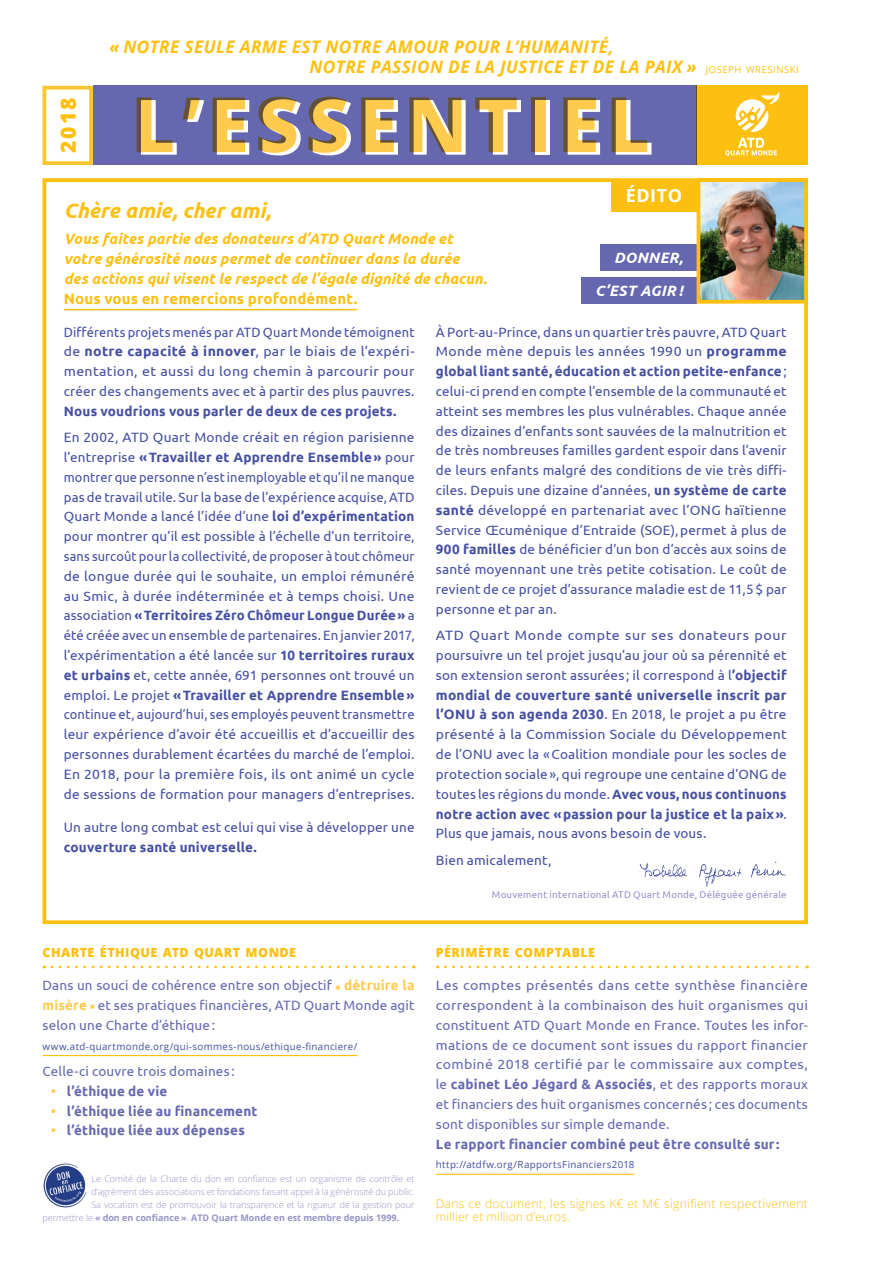
<style>
.page{position:relative;width:893px;height:1263px;background:#fff}
.page>*{position:absolute;margin:0;border:0;box-sizing:border-box;transform-origin:0 0}
.t1{font:800 76.5px "Open Sans";letter-spacing:.08em;color:#fff}
.t2{font:italic 700 21px "Ubuntu";color:#fdc011}
.t3{font:800 21px "Open Sans";color:#fdc011}
.t4{font:700 18px "Open Sans";letter-spacing:.03em;color:#fff}
.t5{font:italic 700 17.25px/19.8px "Open Sans";letter-spacing:.02em;color:#fdc011}
.t6{font:italic 700 15px/19.8px "Ubuntu";letter-spacing:.005em;color:#fdc011}
.t7{font:700 15px "Ubuntu";letter-spacing:.01em;color:#fdc011}
.t8{font:italic 700 15px/33px "Ubuntu";letter-spacing:.02em;color:#fff;text-align:right}
.t9{font:13.5px/19.8px "Ubuntu";letter-spacing:.015em;color:#444fa1;text-align:justify}
.t10{font:13.5px/19.8px "Ubuntu";letter-spacing:.015em;color:#444fa1;text-align:justify;scale:1.05 1}
.t11{font:13.5px/19.8px "Ubuntu";letter-spacing:.01em;color:#6568af;text-align:justify;scale:1.05 1}
.t12{font:13.5px/19.8px "Ubuntu";letter-spacing:.015em;color:#444fa1;text-align:justify;scale:.96 1}
.t13{font:13.5px/19.8px "Ubuntu";letter-spacing:.01em;color:#6568af;text-align:justify}
.t14{font:700 13.5px "Ubuntu";letter-spacing:.015em;color:#6568af}
.t15{font:700 13.5px "Ubuntu";letter-spacing:.015em;color:#444fa1}
.t16{font:800 12.6px "Open Sans";letter-spacing:.03em;color:#fdc011}
.t17{font:300 12px/13.2px "Open Sans";letter-spacing:.015em;color:#fdc011}
.t18{font:9.75px "Open Sans";letter-spacing:.035em;color:#444fa1}
.t19{font:9.75px "Ubuntu";letter-spacing:.025em;color:#9593c8}
.t20{font:300 9px "Open Sans";color:#9593c8}
.t21{font:700 9px "Open Sans";color:#9593c8}
.s1{font-weight:400;font-style:normal;font-size:9.45px}
.s2{font-weight:700}
.s3{font-weight:700;color:#fecb4e}
.s4{color:#fecb4e}
.s5{font-weight:300}
</style>
<div class="page">
<div style="left:43px;top:178px;width:765px;height:746px;border:4px solid #fdc011"></div>
<div style="left:696px;top:86px;width:112px;height:79px;background:#fdc011"></div>
<hr style="left:64px;top:309px;width:293px;height:1px;background:#fdc011">
<svg style="left:52px;top:966px;width:362px;height:2px"></svg>
<hr style="left:43px;top:1055px;width:314px;height:1px;background:#fdc011">
<svg style="left:445px;top:966px;width:363px;height:2px"></svg>
<hr style="left:436px;top:1174px;width:198px;height:1px;background:#fdc011">
<div style="left:43px;top:86px;width:50px;height:79px;border:4px solid #fec530"></div>
<img style="left:43px;top:1163px;width:44px;height:45px">
<div style="left:611px;top:180px;width:86px;height:31px;background:#fdc011"></div>
<div style="left:600px;top:244px;width:97px;height:27px;background:#6568af"></div>
<div style="left:581px;top:277px;width:116px;height:27px;background:#6568af"></div>
<div style="left:93px;top:86px;width:603px;height:79px;background:#6568af"></div>
<img style="left:639px;top:861px;width:147px;height:26px">
<img style="left:702px;top:183px;width:101px;height:116px">
<div style="left:697px;top:178px;width:111px;height:126px;border:4px solid #fdc011"></div>
<svg style="left:725px;top:138px;width:52px;height:18px"></svg>
<svg style="left:736px;top:92px;width:43px;height:40px"></svg>
<h2 class="t3" style="left:52px;top:153px;width:58px;rotate:-90deg">2018</h2>
<p class="t5" style="left:310px;top:36px;width:491px;text-indent:-200px">« NOTRE SEULE ARME EST NOTRE AMOUR POUR L’HUMANITÉ,<br>NOTRE PASSION DE LA JUSTICE ET DE LA PAIX » <span class="s1">JOSEPH WRESINSKI</span></p>
<h1 class="t1" style="left:135px;top:69px;width:521px">L’ESSENTIEL</h1>
<h3 class="t4" style="left:626px;top:183px;width:58px">édito</h3>
<h2 class="t2" style="left:64px;top:198px;width:209px">Chère amie, cher ami,</h2>
<p class="t6" style="left:64px;top:229px;width:425px">Vous faites partie des donateurs d’ATD Quart Monde et votre générosité nous permet de continuer dans la durée des actions qui visent le respect de l’égale dignité de chacun.</p>
<p class="t7" style="left:64px;top:289px;width:295px">Nous vous en remercions profondément.</p>
<p class="t12" style="left:64px;top:321px;width:367px">Différents projets menés par ATD Quart Monde témoignent de <span class="s2">notre capacité à innover</span>, par le biais de l’expéri&shy;mentation, et aussi du long chemin à parcourir pour créer des changements avec et à partir des plus pauvres.</p>
<p class="t15" style="left:64px;top:403px;width:334px">Nous voudrions vous parler de deux de ces projets.</p>
<p class="t9" style="left:64px;top:427px;width:352px">En 2002, ATD Quart Monde créait en région parisienne l’entreprise <span class="s2">«Travailler et Apprendre Ensemble»</span> pour montrer que personne n’est inemployable et qu’il ne manque pas de travail utile. Sur la base de l’expérience acquise, ATD Quart Monde a lancé l’idée d’une <span class="s2">loi d’expérimentation </span>pour montrer qu’il est possible à l’échelle d’un territoire, sans surcoût pour la collectivité, de proposer à tout chômeur de longue durée qui le souhaite, un emploi rémunéré au Smic, à durée indéterminée et à temps choisi. Une association <span class="s2">«Territoires Zéro Chômeur Longue Durée»</span> a été créée avec un ensemble de partenaires. En janvier 2017, l’expérimentation a été lancée sur <span class="s2">10 territoires ruraux et urbains</span> et, cette année, 691 personnes ont trouvé un emploi. Le projet <span class="s2">«Travailler et Apprendre Ensemble» </span>continue et, aujourd’hui, ses employés peuvent transmettre leur expérience d’avoir été accueillis et d’accueillir des personnes durablement écartées du marché de l’emploi.<br>En 2018, pour la première fois, ils ont animé un cycle de sessions de formation pour managers d’entreprises.</p>
<p class="t9" style="left:64px;top:816px;width:352px">Un autre long combat est celui qui vise à développer une</p>
<p class="t15" style="left:64px;top:838px;width:195px">couverture santé universelle.</p>
<p class="t8" style="left:595px;top:241px;width:89px">donner, c’est agir !</p>
<p class="t9" style="left:436px;top:321px;width:352px">À Port-au-Prince, dans un quartier très pauvre, ATD Quart Monde mène depuis les années 1990 un <span class="s2">programme global liant santé, éducation et action petite-enfance</span>; celui-ci prend en compte l’ensemble de la communauté et atteint ses membres les plus vulnérables. Chaque année des dizaines d’enfants sont sauvées de la malnutrition et de très nombreuses familles gardent espoir dans l’avenir de leurs enfants malgré des conditions de vie très diffi&shy;ciles. Depuis une dizaine d’années, <span class="s2">un système de carte santé</span> développé en partenariat avec l’ONG haïtienne Service Œcuménique d’Entraide (SOE),permet à plus de <span class="s2">900 familles</span> de bénéficier d’un bon d’accès aux soins de santé moyennant une très petite cotisation. Le coût de revient de ce projet d’assurance maladie est de 11,5$ par personne et par an.</p>
<p class="t10" style="left:436px;top:625px;width:336px">ATD Quart Monde compte sur ses donateurs pour poursuivre un tel projet jusqu’au jour où sa pérennité et son extension seront assurées ; il correspond à l<span class="s2">’objectif mondial de couverture santé universelle inscrit par l’ONU à son agenda 2030</span>. En 2018, le projet a pu être présenté à la Commission Sociale du développement de l’ONU avec la «Coalition mondiale pour les socles de protection sociale», qui regroupe une centaine d’ONG de toutes les régions du monde. <span class="s2">Avec vous, nous continuons notre action avec «passion pour la justice et la paix»</span>.<br>Plus que jamais, nous avons besoin de vous.</p>
<p class="t9" style="left:436px;top:849px;width:117px">Bien amicalement,</p>
<p class="t19" style="left:492px;top:888px;width:296px">Mouvement international ATD Quart Monde, Déléguée générale</p>
<p class="t16" style="left:43px;top:943px;width:255px">CHARTE ÉTHIQUE ATD QUART MONDE</p>
<p class="t13" style="left:43px;top:975px;width:374px">Dans un souci de cohérence entre son objectif <sub>•</sub> <span class="s3">détruire la misère</span> <sub>•</sub> et ses pratiques financières, ATD Quart Monde agit selon une Charte d’éthique:</p>
<p class="t18" style="left:43px;top:1039px;width:316px">www.atd-quartmonde.org/qui-sommes-nous/ethique-financiere/</p>
<p class="t13" style="left:43px;top:1061px;width:194px">Celle-ci couvre trois domaines :</p>
<p class="t14" style="left:51px;top:1083px;width:118px"><span class="s4">•</span> l’éthique de vie</p>
<p class="t14" style="left:51px;top:1102px;width:208px"><span class="s4">•</span> l’éthique liée au financement</p>
<p class="t14" style="left:51px;top:1122px;width:195px"><span class="s4">•</span> l’éthique liée aux dépenses</p>
<p class="t20" style="left:91px;top:1172px;width:325px">Le Comité de la Charte du don en confiance est un organisme de contrôle et</p>
<p class="t20" style="left:91px;top:1185px;width:325px">d’agrément des associations et fondations faisant appel à la générosité du public.</p>
<p class="t20" style="left:91px;top:1198px;width:325px">Sa vocation est de promouvoir la transparence et la rigueur de la gestion pour</p>
<p class="t21" style="left:43px;top:1211px;width:358px"><span class="s5">permettre le</span> « don en confiance »<span class="s5">.</span> ATD Quart Monde en est membre depuis 1999.</p>
<p class="t16" style="left:436px;top:943px;width:161px">PÉRIMÈTRE COMPTABLE</p>
<p class="t11" style="left:436px;top:975px;width:356px">Les comptes présentés dans cette synthèse financière correspondent à la combinaison des huit organismes qui constituent ATD Quart Monde en France. Toutes les infor&shy;mations de ce document sont issues du rapport financier combiné 2018 certifié par le commissaire aux comptes, le <span class="s2">cabinet Léo Jégard &amp; Associés</span>, et des rapports moraux et financiers des huit organismes concernés ; ces documents sont disponibles sur simple demande.</p>
<p class="t14" style="left:436px;top:1135px;width:345px">Le rapport financier combiné peut être consulté sur :</p>
<p class="t18" style="left:436px;top:1158px;width:200px">http://atdfw.org/RapportsFinanciers2018</p>
<p class="t17" style="left:436px;top:1197px;width:374px">Dans ce document, les signes K€ et M€ signifient respectivement millier et million d’euros.</p>
</div>
